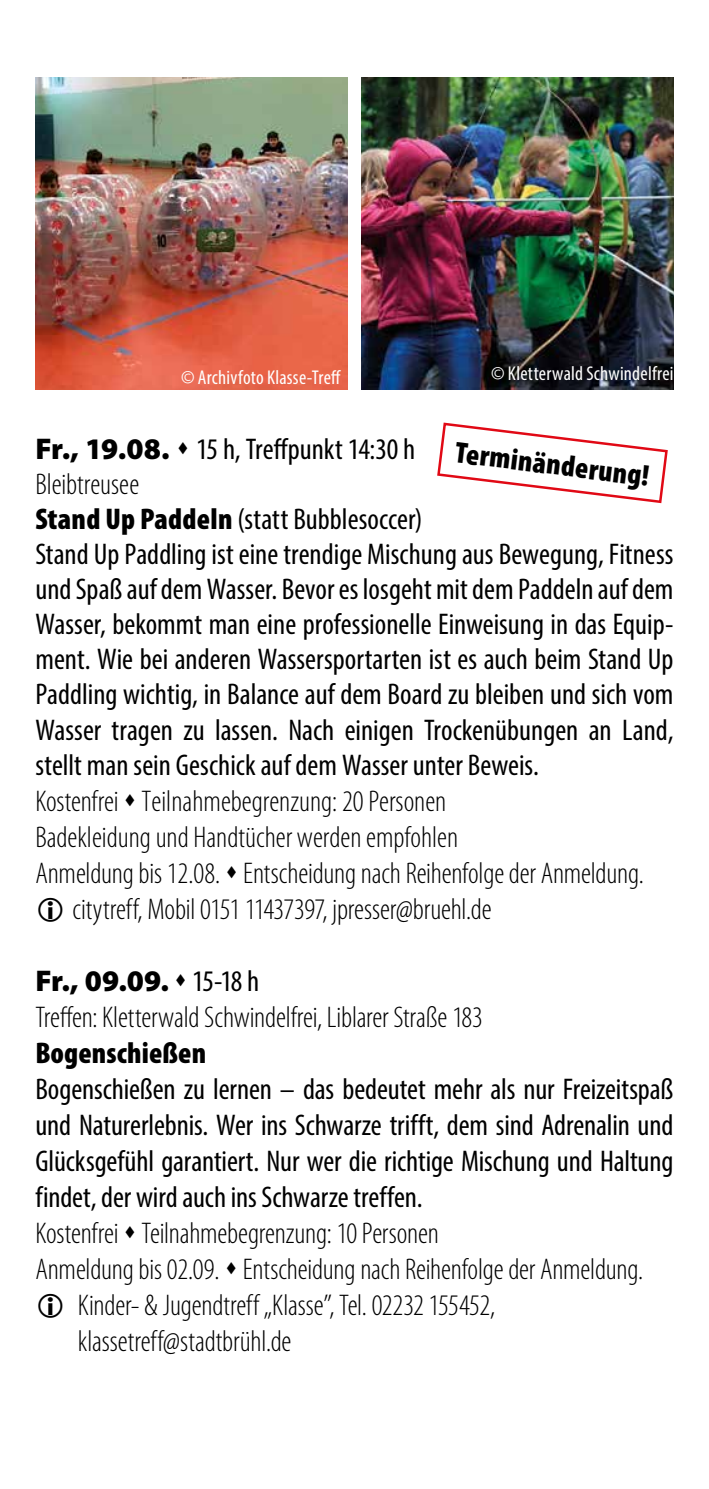
<style>
.page{position:relative;width:709px;height:1489px;background:#fff}
.page>*{position:absolute;margin:0;border:0;box-sizing:border-box;transform-origin:0 0}
.t1{font:condensed 30px "Myriad Pro";color:#000}
.t2{font:300 condensed 30px/36px "Myriad Pro";letter-spacing:-.005em;color:#000}
.t3{font:900 condensed 30px "Myriad Pro";letter-spacing:.005em;color:#000}
.t4{font:condensed 20px "Myriad Pro";letter-spacing:.015em;color:#fff}
.s1{font-weight:900;font-stretch:normal}
.s2{font-weight:900}
.s3{font-weight:400}
</style>
<div class="page">
<img style="left:361px;top:78px;width:312px;height:312px">
<img style="left:35px;top:78px;width:312px;height:312px">
<svg style="left:437px;top:422px;width:231px;height:82px"></svg>
<p class="t4" style="left:181px;top:365px;width:161px">© Archivfoto Klasse-Treff</p>
<p class="t4" style="left:491px;top:361px;width:184px">© Kletterwald Schwindelfrei</p>
<p class="t1" style="left:35px;top:431px;width:381px"><span class="s1">Fr., 19.08.</span> ▲ 15 h, Treffpunkt 14:30 h</p>
<p class="t2" style="left:35px;top:466px;width:105px">Bleibtreusee</p>
<p class="t1" style="left:35px;top:501px;width:388px"><span class="s2">Stand Up Paddeln</span> (statt Bubblesoccer)</p>
<p class="t1" style="left:35px;top:536px;width:639px">Stand Up Paddling ist eine trendige Mischung aus Bewegung, Fitness</p>
<p class="t1" style="left:35px;top:571px;width:639px">und Spaß auf dem Wasser. Bevor es losgeht mit dem Paddeln auf dem</p>
<p class="t1" style="left:35px;top:606px;width:639px">Wasser, bekommt man eine professionelle Einweisung in das Equip-</p>
<p class="t1" style="left:35px;top:641px;width:639px">ment. Wie bei anderen Wassersportarten ist es auch beim Stand Up</p>
<p class="t1" style="left:35px;top:676px;width:639px">Paddling wichtig, in Balance auf dem Board zu bleiben und sich vom</p>
<p class="t1" style="left:35px;top:711px;width:639px">Wasser tragen zu lassen. Nach einigen Trockenübungen an Land,</p>
<p class="t1" style="left:35px;top:746px;width:505px">stellt man sein Geschick auf dem Wasser unter Beweis.</p>
<p class="t2" style="left:35px;top:782px;width:412px">Kostenfrei ▲ Teilnahmebegrenzung: 20 Personen</p>
<p class="t2" style="left:35px;top:818px;width:424px">Badekleidung und Handtücher werden empfohlen</p>
<p class="t2" style="left:35px;top:854px;width:610px">Anmeldung bis 12.08. ▲ Entscheidung nach Reihenfolge der Anmeldung.</p>
<p class="t2" style="left:72px;top:890px;width:421px">citytreff, Mobil 0151 11437397, jpresser@bruehl.de</p>
<p class="t3" style="left:458px;top:433px;width:197px;rotate:7deg">Terminänderung!</p>
<p class="t2" style="left:35px;top:962px;width:449px"><span class="s1">Fr., 09.09.</span> ▲ <span class="s3">15-18 h<br></span>Treffen: Kletterwald Schwindelfrei, Liblarer Straße 183</p>
<p class="t3" style="left:35px;top:1033px;width:172px">Bogenschießen</p>
<p class="t1" style="left:35px;top:1070px;width:639px">Bogenschießen zu lernen – das bedeutet mehr als nur Freizeitspaß</p>
<p class="t1" style="left:35px;top:1106px;width:639px">und Naturerlebnis. Wer ins Schwarze trifft, dem sind Adrenalin und</p>
<p class="t1" style="left:35px;top:1142px;width:639px">Glücksgefühl garantiert. Nur wer die richtige Mischung und Haltung</p>
<p class="t1" style="left:35px;top:1178px;width:388px">findet, der wird auch ins Schwarze treffen.</p>
<p class="t2" style="left:35px;top:1214px;width:405px">Kostenfrei ▲ Teilnahmebegrenzung: 10 Personen</p>
<p class="t2" style="left:35px;top:1250px;width:609px">Anmeldung bis 02.09. ▲ Entscheidung nach Reihenfolge der Anmeldung.</p>
<p class="t2" style="left:78px;top:1286px;width:419px">Kinder- &amp; Jugendtreff „Klasse”, Tel. 02232 155452,</p>
<p class="t2" style="left:78px;top:1322px;width:215px">klassetreff@stadtbrühl.de</p>
</div>
